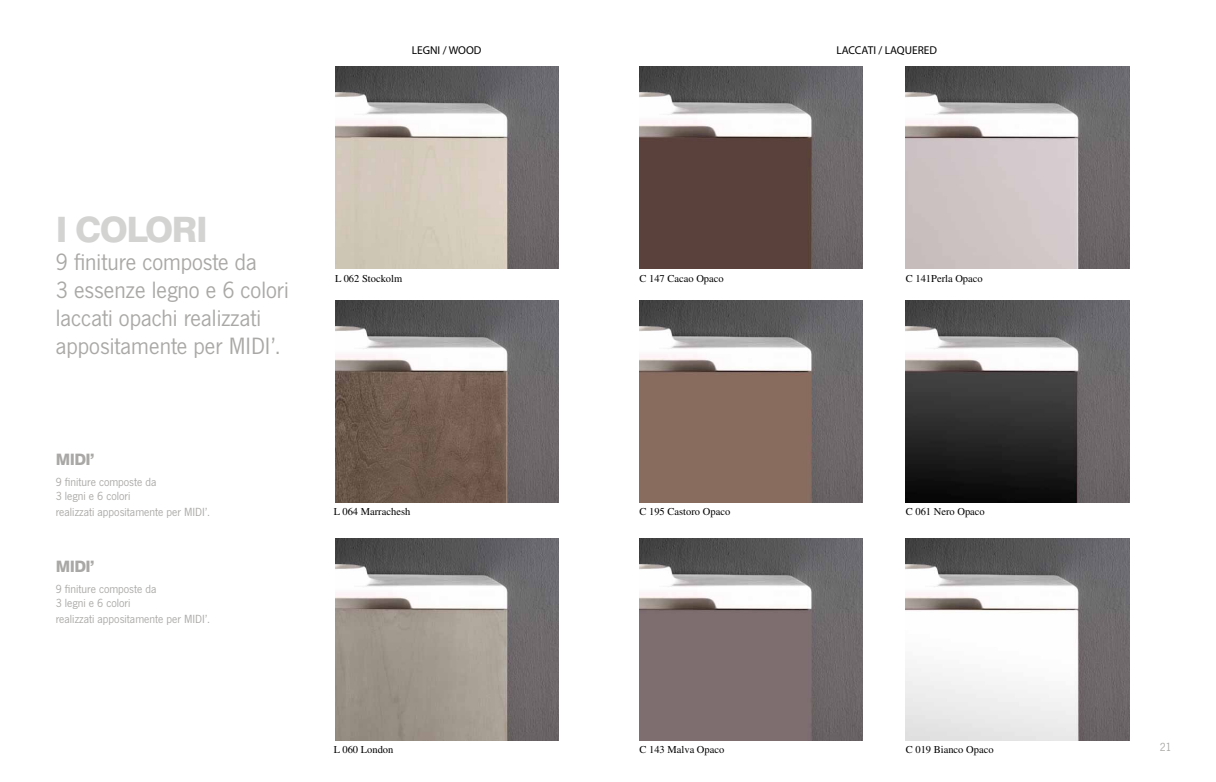
<style>
.page{position:relative;width:1216px;height:782px;background:#fff}
.page>*{position:absolute;margin:0;border:0;box-sizing:border-box;transform-origin:0 0}
.t1{font:800 35px "Swiss 721 BT";letter-spacing:-.04em;color:#d3d3d2}
.t2{font:24.5px/28px "News Got T";color:#a9a8a6}
.t3{font:800 15.75px "Swiss 721 BT";letter-spacing:-.04em;color:#a9a8a6}
.t4{font:12.25px/15.2px "News Got T";color:#a9a8a6}
.t5{font:11.38px "Myriad Pro";color:#000}
.t6{font:10.5px "Times";color:#000}
</style>
<div class="page">
<img style="left:335px;top:66px;width:223px;height:202px">
<img style="left:335px;top:300px;width:223px;height:202px">
<img style="left:335px;top:538px;width:223px;height:202px">
<img style="left:639px;top:66px;width:223px;height:202px">
<img style="left:905px;top:66px;width:224px;height:202px">
<img style="left:639px;top:300px;width:223px;height:202px">
<img style="left:905px;top:300px;width:224px;height:202px">
<img style="left:639px;top:538px;width:223px;height:202px">
<img style="left:905px;top:538px;width:224px;height:202px">
<p class="t5" style="left:412px;top:43px;width:71px">LEGNI / WOOD</p>
<p class="t5" style="left:836px;top:43px;width:102px">LACCATI / LAQUERED</p>
<h1 class="t1" style="left:56px;top:208px;width:154px">I COLORI</h1>
<h2 class="t2" style="left:56px;top:247px;width:234px">9 finiture composte da<br>3 essenze legno e 6 colori laccati opachi realizzati appositamente per MIDI’.</h2>
<p class="t3" style="left:56px;top:450px;width:40px">MIDI’</p>
<p class="t4" style="left:56px;top:473px;width:156px">9 finiture composte da<br>3 legni e 6 colori<br>realizzati appositamente per MIDI’.</p>
<p class="t3" style="left:56px;top:557px;width:40px">MIDI’</p>
<p class="t4" style="left:56px;top:580px;width:156px">9 finiture composte da<br>3 legni e 6 colori<br>realizzati appositamente per MIDI’.</p>
<p class="t6" style="left:335px;top:272px;width:69px">L 062 Stockolm</p>
<p class="t6" style="left:334px;top:505px;width:78px">L 064 Marrachesh</p>
<p class="t6" style="left:334px;top:743px;width:61px">L 060 London</p>
<p class="t6" style="left:639px;top:272px;width:86px">C 147 Cacao Opaco</p>
<p class="t6" style="left:905px;top:272px;width:78px">C 141Perla Opaco</p>
<p class="t6" style="left:639px;top:505px;width:92px">C 195 Castoro Opaco</p>
<p class="t6" style="left:905px;top:505px;width:81px">C 061 Nero Opaco</p>
<p class="t6" style="left:639px;top:743px;width:86px">C 143 Malva Opaco</p>
<p class="t6" style="left:905px;top:743px;width:89px">C 019 Bianco Opaco</p>
<p class="t4" style="left:1159px;top:738px;width:13px">21</p>
</div>
